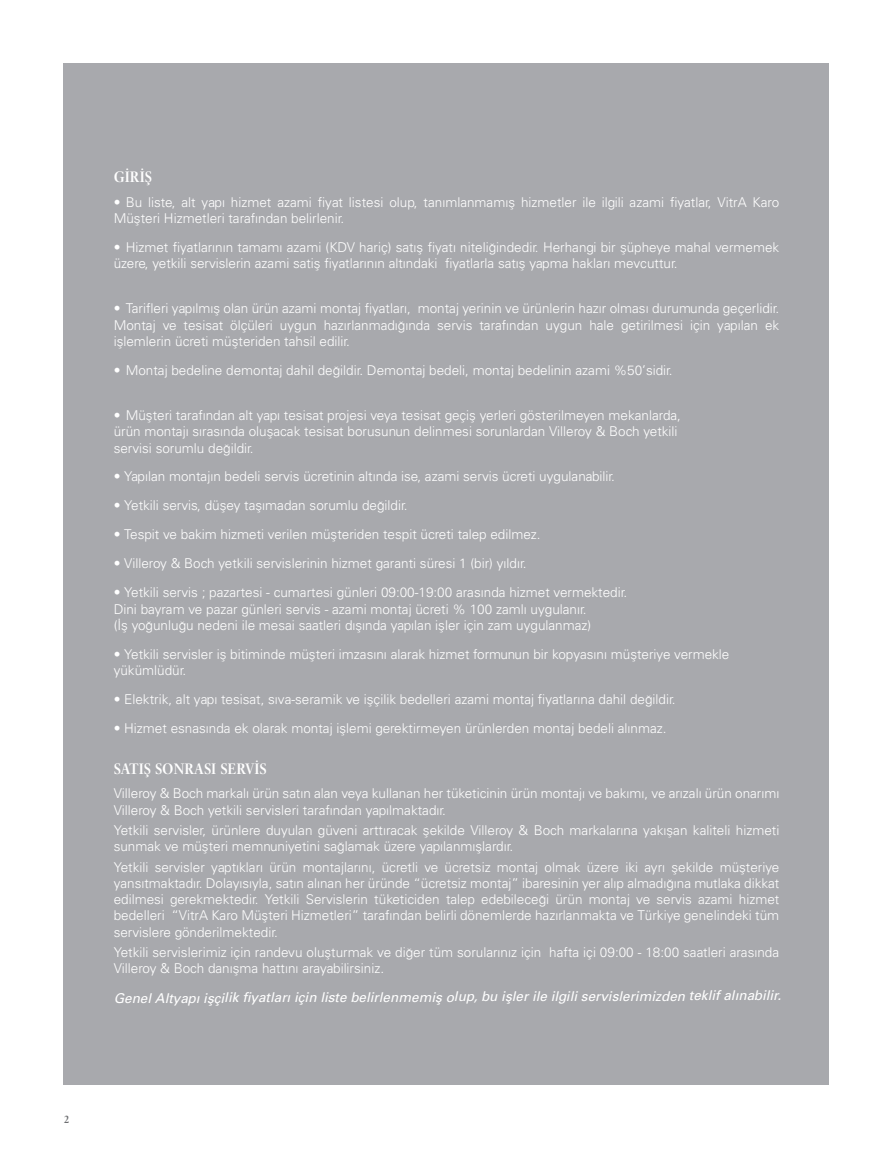
<style>
.page{position:relative;width:893px;height:1149px;background:#fff}
.page>*{position:absolute;margin:0;border:0;box-sizing:border-box;transform-origin:0 0}
.t1{font:700 15px "Villeroy Boch";color:#fff}
.t2{font:13.5px/16.2px "Univers Light Tr";color:#fff}
.t3{font:13.5px "Univers Italic Tr";color:#fff}
.t4{font:700 10.5px "Villeroy Boch";color:#6c6d70}
</style>
<div class="page">
<div style="left:64px;top:64px;width:765px;height:1020px;background:#a8a9ad"></div>
<p class="t4" style="left:64px;top:1112px;width:7px">2</p>
<p class="t1" style="left:114px;top:167px;width:40px">GİRİŞ</p>
<p class="t2" style="left:114px;top:193px;width:667px">• Bu liste, alt yapı hizmet azami fiyat listesi olup, tanımlanmamış hizmetler ile ilgili azami fiyatlar, VitrA Karo<br>Müşteri Hizmetleri tarafından belirlenir.</p>
<p class="t2" style="left:114px;top:239px;width:667px">• Hizmet fiyatlarının tamamı azami (KDV hariç) satış fiyatı niteliğindedir. Herhangi bir şüpheye mahal vermemek üzere, yetkili servislerin azami satiş fiyatlarının altındaki fiyatlarla satış yapma hakları mevcuttur.</p>
<p class="t2" style="left:114px;top:300px;width:667px;text-align:justify">• Tarifleri yapılmış olan ürün azami montaj fiyatları, montaj yerinin ve ürünlerin hazır olması durumunda geçerlidir.<br>Montaj ve tesisat ölçüleri uygun hazırlanmadığında servis tarafından uygun hale getirilmesi için yapılan ek işlemlerin ücreti müşteriden tahsil edilir.</p>
<p class="t2" style="left:114px;top:361px;width:560px">• Montaj bedeline demontaj dahil değildir. Demontaj bedeli, montaj bedelinin azami %50’sidir.</p>
<p class="t2" style="left:114px;top:406px;width:569px">• Müşteri tarafından alt yapı tesisat projesi veya tesisat geçiş yerleri gösterilmeyen mekanlarda,</p>
<p class="t2" style="left:114px;top:423px;width:565px">ürün montajı sırasında oluşacak tesisat borusunun delinmesi sorunlardan Villeroy &amp; Boch yetkili servisi sorumlu değildir.</p>
<p class="t2" style="left:114px;top:468px;width:503px">• Yapılan montajın bedeli servis ücretinin altında ise, azami servis ücreti uygulanabilir.</p>
<p class="t2" style="left:114px;top:497px;width:295px">• Yetkili servis, düşey taşımadan sorumlu değildir.</p>
<p class="t2" style="left:114px;top:526px;width:428px">• Tespit ve bakim hizmeti verilen müşteriden tespit ücreti talep edilmez.</p>
<p class="t2" style="left:114px;top:555px;width:414px">• Villeroy &amp; Boch yetkili servislerinin hizmet garanti süresi 1 (bir) yıldır.</p>
<p class="t2" style="left:114px;top:584px;width:515px">• Yetkili servis ; pazartesi - cumartesi günleri 09:00-19:00 arasında hizmet vermektedir.</p>
<p class="t2" style="left:114px;top:600px;width:474px">Dini bayram ve pazar günleri servis - azami montaj ücreti % 100 zamlı uygulanır.</p>
<p class="t2" style="left:114px;top:616px;width:479px">(İş yoğunluğu nedeni ile mesai saatleri dışında yapılan işler için zam uygulanmaz)</p>
<p class="t2" style="left:114px;top:645px;width:617px">• Yetkili servisler iş bitiminde müşteri imzasını alarak hizmet formunun bir kopyasını müşteriye vermekle yükümlüdür.</p>
<p class="t2" style="left:114px;top:690px;width:563px">• Elektrik, alt yapı tesisat, sıva-seramik ve işçilik bedelleri azami montaj fiyatlarına dahil değildir.</p>
<p class="t2" style="left:114px;top:719px;width:554px">• Hizmet esnasında ek olarak montaj işlemi gerektirmeyen ürünlerden montaj bedeli alınmaz.</p>
<p class="t1" style="left:114px;top:758px;width:155px">SATIŞ SONRASI SERVİS</p>
<p class="t2" style="left:114px;top:785px;width:667px">Villeroy &amp; Boch markalı ürün satın alan veya kullanan her tüketicinin ürün montajı ve bakımı, ve arızalı ürün onarımı<br>Villeroy &amp; Boch yetkili servisleri tarafından yapılmaktadır.</p>
<p class="t2" style="left:114px;top:821px;width:667px">Yetkili servisler, ürünlere duyulan güveni arttıracak şekilde Villeroy &amp; Boch markalarına yakışan kaliteli hizmeti sunmak ve müşteri memnuniyetini sağlamak üzere yapılanmışlardır.</p>
<p class="t2" style="left:114px;top:858px;width:667px;text-align:justify">Yetkili servisler yaptıkları ürün montajlarını, ücretli ve ücretsiz montaj olmak üzere iki ayrı şekilde müşteriye yansıtmaktadır. Dolayısıyla, satın alınan her üründe “ücretsiz montaj” ibaresinin yer alıp almadığına mutlaka dikkat edilmesi gerekmektedir. Yetkili Servislerin tüketiciden talep edebileceği ürün montaj ve servis azami hizmet bedelleri “VitrA Karo Müşteri Hizmetleri” tarafından belirli dönemlerde hazırlanmakta ve Türkiye genelindeki tüm servislere gönderilmektedir.</p>
<p class="t2" style="left:114px;top:943px;width:667px">Yetkili servislerimiz için randevu oluşturmak ve diğer tüm sorularınız için hafta içi 09:00 - 18:00 saatleri arasında<br>Villeroy &amp; Boch danışma hattını arayabilirsiniz.</p>
<p class="t3" style="left:114px;top:987px;width:669px">Genel Altyapı işçilik fiyatları için liste belirlenmemiş olup, bu işler ile ilgili servislerimizden teklif alınabilir.</p>
</div>
